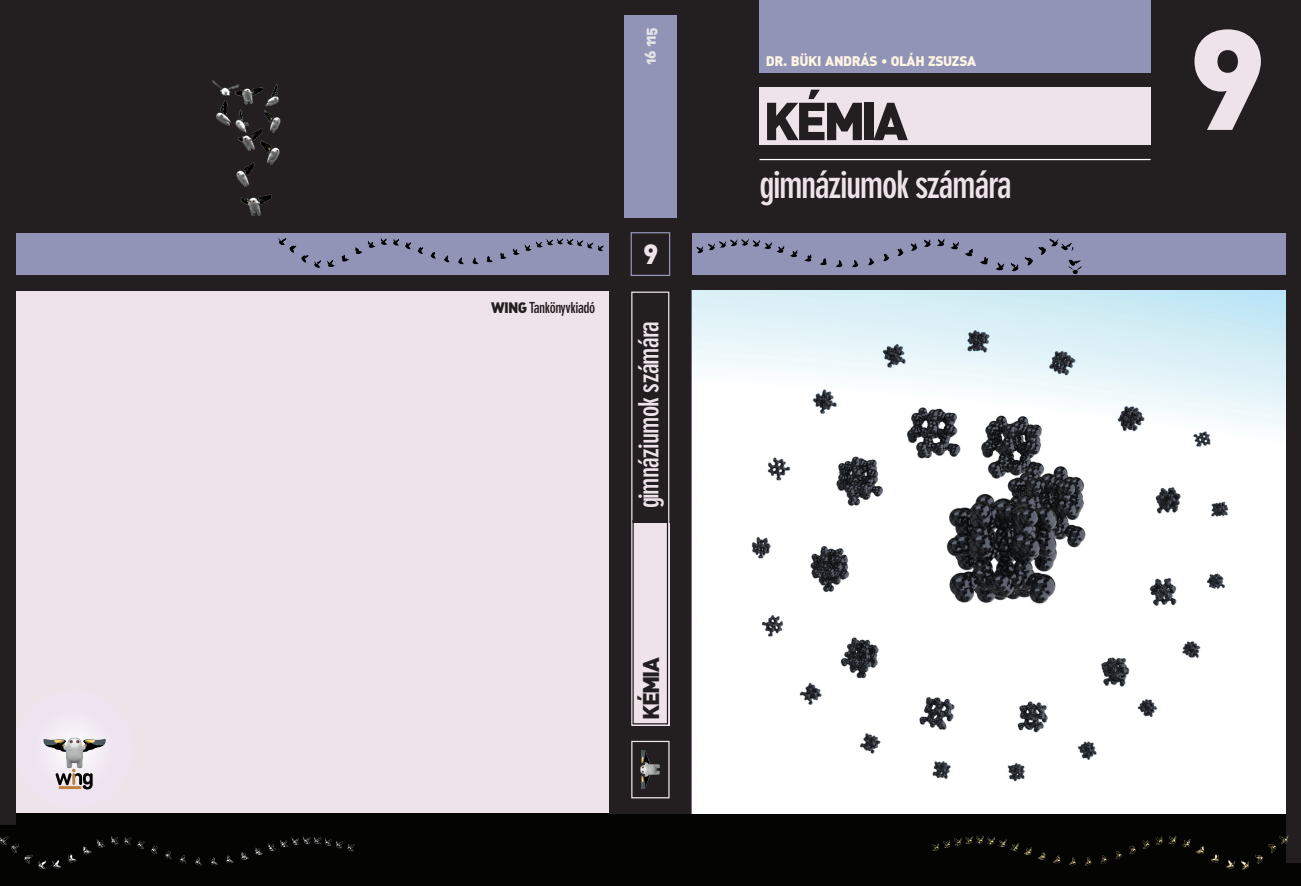
<style>
.page{position:relative;width:1301px;height:886px;background:#fff}
.page>*{position:absolute;margin:0;border:0;box-sizing:border-box;transform-origin:0 0}
.t1{font:140px "DIN Blk PFL";color:#efe3ea}
.t2{font:52.5px "DIN Alt Blk PFL";letter-spacing:-.055em;color:#231f20}
.t3{font:700 37.5px "DIN Neuzeit Grotesk Cn PFL";letter-spacing:-.04em;color:#efe3ea}
.t4{font:700 27.5px "DIN Neuzeit Grotesk Cn PFL";letter-spacing:-.03em;color:#efe3ea}
.t5{font:27.5px "DIN Blk PFL";color:#efe3ea}
.t6{font:22.5px "DIN Alt Blk PFL";letter-spacing:-.05em;color:#231f20}
.t7{font:700 15px "DIN Neuzeit Grotesk Cn PFL";letter-spacing:-.03em;color:#231f20}
.t8{font:15px "DIN Alt Blk PFL";color:#e4e5e7}
.t9{font:13.75px "DIN Alt Blk PFL";letter-spacing:-.005em;color:#fef4e2}
.s1{font-family:"DIN Alt Blk PFL";font-weight:400}
</style>
<div class="page">
<div style="left:0;top:290px;width:624px;height:523px;background:#efe3ea"></div>
<div style="left:0;top:0;width:1300px;height:233px;background:#231f20"></div>
<div style="left:0;top:233px;width:1300px;height:57px;background:#9194b6"></div>
<div style="left:0;top:813px;width:1300px;height:73px;background:#040503"></div>
<div style="left:759px;top:0;width:391px;height:73px;background:#9194b6"></div>
<div style="left:0;top:275px;width:1300px;height:15px;background:#231f20"></div>
<div style="left:609px;top:0;width:83px;height:813px;background:#231f20"></div>
<div style="left:1285px;top:42px;width:15px;height:821px;background:#231f20"></div>
<div style="left:624px;top:15px;width:53px;height:203px;background:#9194b6"></div>
<img style="left:696px;top:238px;width:386px;height:36px">
<img style="left:276px;top:237px;width:328px;height:31px">
<img style="left:932px;top:834px;width:356px;height:36px">
<img style="left:0;top:823px;width:355px;height:46px">
<div style="left:759px;top:88px;width:391px;height:57px;background:#efe3ea"></div>
<hr style="left:759px;top:159px;width:391px;height:1px;background:#fff">
<div style="left:14px;top:690px;width:119px;height:118px;background:#eee4f0;border-radius:59px"></div>
<img style="left:43px;top:726px;width:63px;height:43px">
<svg style="left:55px;top:769px;width:38px;height:20px"></svg>
<img style="left:212px;top:80px;width:69px;height:136px">
<div style="left:630px;top:232px;width:40px;height:44px;border:1px solid #9194b6"></div>
<div style="left:0;top:42px;width:15px;height:783px;background:#231f20"></div>
<img style="left:640px;top:750px;width:20px;height:39px">
<div style="left:631px;top:523px;width:38px;height:203px;background:#efe3ea"></div>
<div style="left:631px;top:741px;width:38px;height:57px;border:1px solid #efe3ea"></div>
<div style="left:631px;top:292px;width:38px;height:434px;border:1px solid #efe3ea"></div>
<div style="left:632px;top:520px;width:36px;height:204px;border:1px solid #231f20"></div>
<img style="left:692px;top:290px;width:593px;height:492px">
<p class="t8" style="left:640px;top:65px;width:39px;rotate:-90deg">16 115</p>
<p class="t7" style="left:491px;top:299px;width:106px"><span class="s1">WING</span> Tankönyvkiadó</p>
<p class="t5" style="left:643px;top:235px;width:16px">9</p>
<p class="t4" style="left:632px;top:508px;width:189px;rotate:-90deg">gimnáziumok számára</p>
<p class="t6" style="left:636px;top:719px;width:64px;rotate:-90deg">KÉMIA</p>
<p class="t9" style="left:765px;top:52px;width:212px">DR. BÜKI ANDRÁS • OLÁH ZSUZSA</p>
<p class="t2" style="left:763px;top:86px;width:146px">KÉMIA</p>
<p class="t3" style="left:759px;top:163px;width:254px">gimnáziumok számára</p>
<p class="t1" style="left:1188px;top:-14px;width:76px">9</p>
</div>
